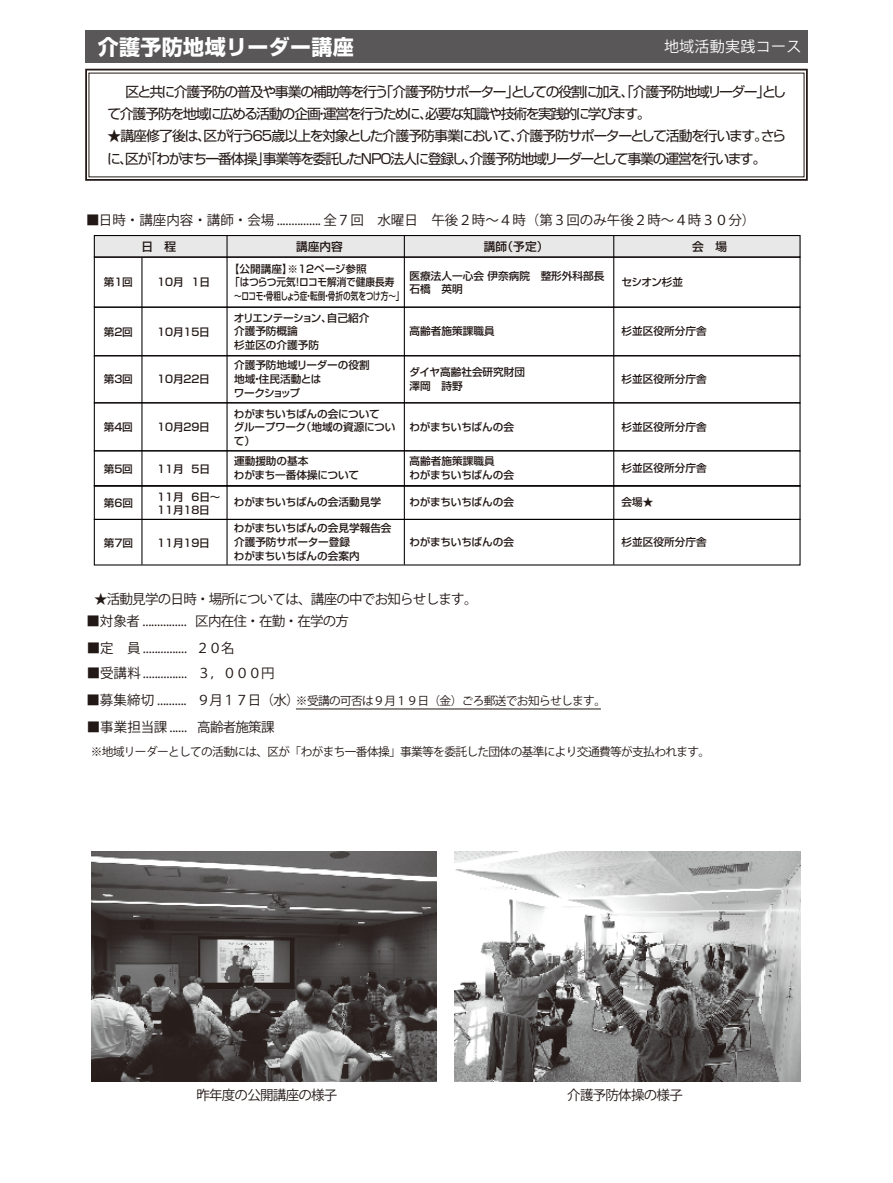
<style>
.page{position:relative;width:893px;height:1183px;background:#fff}
.page>*{position:absolute;margin:0;border:0;box-sizing:border-box;transform-origin:0 0}
.t1{font:700 21px "Shin Go Pro";letter-spacing:.02em;color:#fff}
.t2{font:15px "Koz Go Pro";letter-spacing:.02em;color:#fff}
.t3{font:13.8px/22.2px "Shin Go Pro";letter-spacing:-.09em;color:#221815}
.t4{font:13.5px/27.2px "Koz Go Pro";letter-spacing:-.055em;color:#221815}
.t5{font:13.5px "Koz Go Pro";color:#221815}
.t6{font:11.7px "Koz Go Pro";letter-spacing:-.055em;color:#221815}
.t7{font:500 11.7px "Shin Go Pro";color:#221815}
.t8{font:500 10.65px/13.6px "Shin Go Pro";color:#221815}
.t9{font:500 10.65px/13.6px "Shin Go Pro";letter-spacing:-.02em;color:#221815}
.t10{font:500 10.65px "Shin Go Pro";letter-spacing:-.03em;color:#221815;scale:.72 1}
.t11{font:500 10.65px "Shin Go Pro";color:#221815;scale:.91 1}
.t12{font:500 10.65px/13.6px "Shin Go Pro";letter-spacing:-.14em;color:#221815}
</style>
<div class="page">
<div style="left:85px;top:30px;width:723px;height:33px;background:#595757"></div>
<svg style="left:85px;top:68px;width:723px;height:113px"></svg>
<div style="left:95px;top:235px;width:706px;height:23px;background:#e8e8e8"></div>
<div style="left:94px;top:235px;width:707px;height:23px;border:1px solid #040000"></div>
<div style="left:94px;top:256px;width:707px;height:52px;border:1px solid #040000"></div>
<div style="left:94px;top:307px;width:707px;height:49px;border:1px solid #040000"></div>
<div style="left:94px;top:355px;width:707px;height:48px;border:1px solid #040000"></div>
<div style="left:94px;top:402px;width:707px;height:49px;border:1px solid #040000"></div>
<div style="left:94px;top:450px;width:707px;height:36px;border:1px solid #040000"></div>
<hr style="left:226px;top:235px;width:2px;height:23px;background:#040000">
<hr style="left:141px;top:258px;width:1px;height:228px;background:#040000">
<hr style="left:226px;top:258px;width:2px;height:228px;background:#040000">
<svg style="left:404px;top:235px;width:1px;height:23px"></svg>
<hr style="left:404px;top:258px;width:1px;height:228px;background:#040000">
<div style="left:94px;top:485px;width:707px;height:35px;border:1px solid #040000"></div>
<div style="left:94px;top:519px;width:707px;height:46px;border:1px solid #040000"></div>
<hr style="left:141px;top:486px;width:1px;height:78px;background:#040000">
<hr style="left:226px;top:486px;width:2px;height:78px;background:#040000">
<hr style="left:404px;top:486px;width:1px;height:78px;background:#040000">
<svg style="left:613px;top:235px;width:1px;height:23px"></svg>
<hr style="left:613px;top:258px;width:1px;height:228px;background:#040000">
<hr style="left:613px;top:486px;width:1px;height:78px;background:#040000">
<hr style="left:296px;top:708px;width:305px;height:1px;background:#221815">
<img style="left:455px;top:851px;width:345px;height:231px">
<img style="left:91px;top:851px;width:345px;height:230px">
<h1 class="t1" style="left:98px;top:30px;width:258px">介護予防地域リーダー講座</h1>
<h2 class="t2" style="left:664px;top:37px;width:139px">地域活動実践コース</h2>
<p class="t3" style="left:107px;top:79px;width:681px;text-indent:18px">区と共に介護予防の普及や事業の補助等を行う「介護予防サポーター」としての役割に加え、「介護予防地域リーダー」として介護予防を地域に広める活動の企画・運営を行うために、必要な知識や技術を実践的に学びます。</p>
<p class="t3" style="left:107px;top:123px;width:681px">★講座修了後は、区が行う65歳以上を対象とした介護予防事業において、介護予防サポーターとして活動を行います。さらに、区が「わがまち一番体操」事業等を委託したNPO法人に登録し、介護予防地域リーダーとして事業の運営を行います。</p>
<p class="t5" style="left:86px;top:211px;width:671px">■日時・講座内容・講師・会場 ............... 全７回　水曜日　午後２時～４時（第３回のみ午後２時～４時３０分）</p>
<p class="t7" style="left:141px;top:237px;width:36px">日　程</p>
<p class="t7" style="left:296px;top:237px;width:48px">講座内容</p>
<p class="t7" style="left:484px;top:237px;width:66px">講師（予定）</p>
<p class="t7" style="left:692px;top:237px;width:37px">会　場</p>
<p class="t8" style="left:229px;top:260px;width:139px">【公開講座】※１２ページ参照</p>
<p class="t11" style="left:230px;top:273px;width:182px">「はつらつ元気！ロコモ解消で健康長寿</p>
<p class="t10" style="left:234px;top:287px;width:237px">～ロコモ・骨粗しょう症・転倒・骨折の気をつけ方～」</p>
<p class="t8" style="left:410px;top:267px;width:196px">医療法人一心会 伊奈病院　整形外科部長石橋　英明</p>
<p class="t8" style="left:410px;top:323px;width:87px">高齢者施策課職員</p>
<p class="t8" style="left:409px;top:364px;width:117px">ダイヤ高齢社会研究財団澤岡　詩野</p>
<p class="t9" style="left:409px;top:419px;width:106px">わがまちいちばんの会</p>
<p class="t8" style="left:409px;top:453px;width:106px">高齢者施策課職員<br>わがまちいちばんの会</p>
<p class="t8" style="left:104px;top:274px;width:31px">第１回</p>
<p class="t8" style="left:156px;top:274px;width:56px">１０月 １日</p>
<p class="t8" style="left:156px;top:323px;width:56px">１０月１５日</p>
<p class="t8" style="left:156px;top:371px;width:56px">１０月２２日</p>
<p class="t8" style="left:156px;top:418px;width:56px">１０月２９日</p>
<p class="t8" style="left:156px;top:460px;width:56px">１１月 ５日</p>
<p class="t8" style="left:621px;top:274px;width:63px">セシオン杉並</p>
<p class="t8" style="left:622px;top:323px;width:87px">杉並区役所分庁舎</p>
<p class="t8" style="left:622px;top:371px;width:87px">杉並区役所分庁舎</p>
<p class="t8" style="left:622px;top:419px;width:87px">杉並区役所分庁舎</p>
<p class="t8" style="left:622px;top:460px;width:87px">杉並区役所分庁舎</p>
<p class="t8" style="left:234px;top:309px;width:137px">オリエンテーション、自己紹介介護予防概論<br>杉並区の介護予防</p>
<p class="t8" style="left:234px;top:357px;width:137px">介護予防地域リーダーの役割地域・住民活動とは<br>ワークショップ</p>
<p class="t9" style="left:234px;top:405px;width:163px">わがまちいちばんの会について<br>グループワーク（地域の資源について）</p>
<p class="t8" style="left:234px;top:453px;width:127px">運動援助の基本<br>わがまち一番体操について</p>
<p class="t8" style="left:104px;top:323px;width:31px">第２回</p>
<p class="t8" style="left:104px;top:371px;width:31px">第３回</p>
<p class="t8" style="left:104px;top:418px;width:31px">第４回</p>
<p class="t8" style="left:104px;top:460px;width:31px">第５回</p>
<p class="t8" style="left:104px;top:494px;width:31px">第6回</p>
<p class="t8" style="left:104px;top:534px;width:31px">第7回</p>
<p class="t12" style="left:156px;top:488px;width:66px">１１月 ６日～<br>１１月１８日</p>
<p class="t8" style="left:156px;top:534px;width:56px">１１月１９日</p>
<p class="t8" style="left:234px;top:494px;width:148px">わがまちいちばんの会活動見学</p>
<p class="t8" style="left:234px;top:520px;width:159px">わがまちいちばんの会見学報告会介護予防サポーター登録<br>わがまちいちばんの会案内</p>
<p class="t9" style="left:409px;top:494px;width:106px">わがまちいちばんの会</p>
<p class="t9" style="left:409px;top:534px;width:106px">わがまちいちばんの会</p>
<p class="t4" style="left:94px;top:586px;width:385px">★活動見学の日時・場所については、講座の中でお知らせします。</p>
<p class="t4" style="left:87px;top:608px;width:102px">■対象者 ...............</p>
<p class="t4" style="left:87px;top:634px;width:102px">■定　員 ...............</p>
<p class="t4" style="left:87px;top:659px;width:102px">■受講料 ...............</p>
<p class="t4" style="left:87px;top:686px;width:102px">■募集締切 ..........</p>
<p class="t4" style="left:87px;top:714px;width:102px">■事業担当課 ......</p>
<p class="t4" style="left:195px;top:608px;width:155px;line-height:26.7px">区内在住・在勤・在学の方<br>２０名</p>
<p class="t4" style="left:197px;top:659px;width:104px">３，０００円<br>９月１７日（水）高齢者施策課</p>
<p class="t6" style="left:296px;top:692px;width:312px">※受講の可否は９月１９日（金）ごろ郵送でお知らせします。</p>
<p class="t8" style="left:622px;top:494px;width:33px">会場★</p>
<p class="t8" style="left:622px;top:534px;width:87px">杉並区役所分庁舎</p>
<p class="t6" style="left:91px;top:743px;width:621px">※地域リーダーとしての活動には、区が「わがまち一番体操」事業等を委託した団体の基準により交通費等が支払われます。</p>
<p class="t4" style="left:196px;top:1082px;width:143px">昨年度の公開講座の様子</p>
<p class="t4" style="left:567px;top:1082px;width:117px">介護予防体操の様子</p>
</div>
